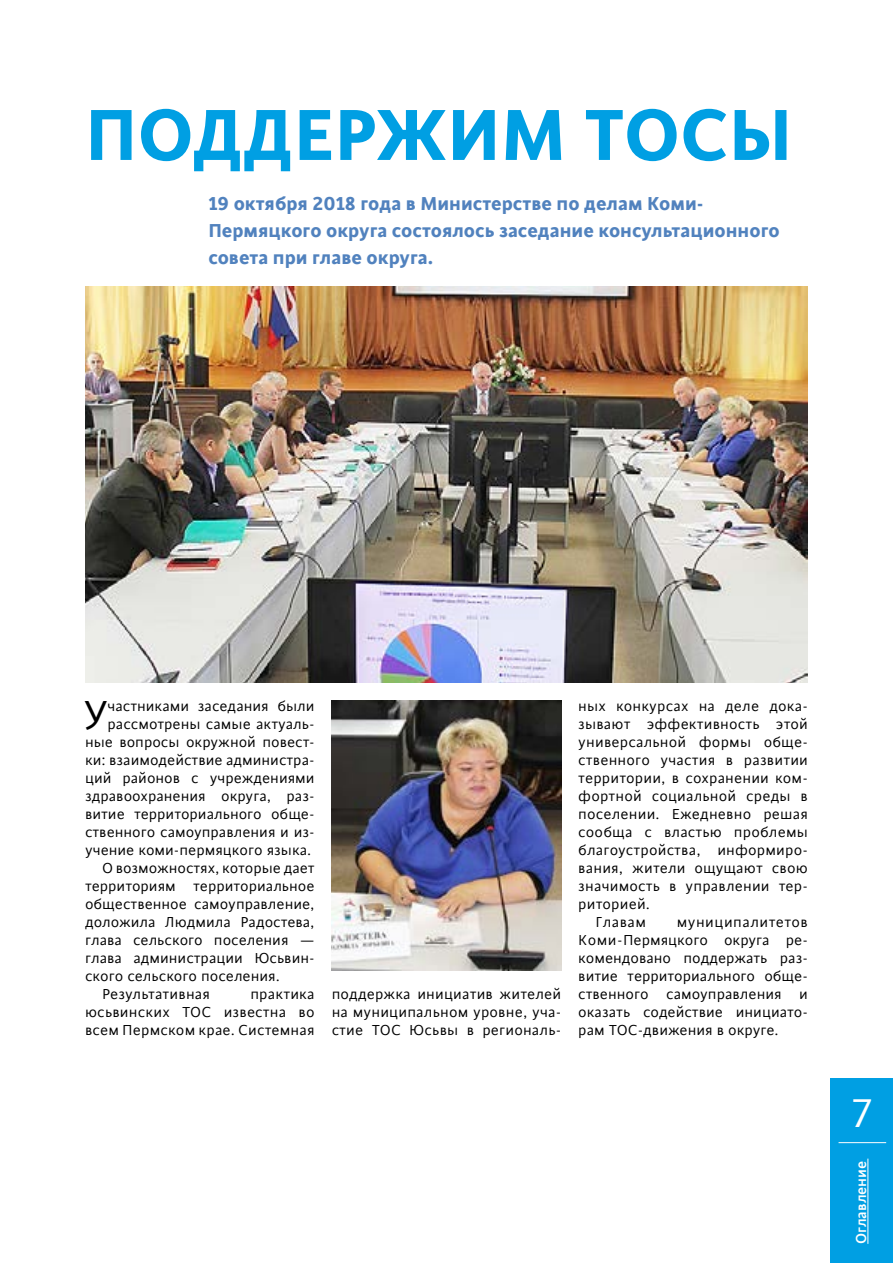
<style>
.page{position:relative;width:893px;height:1263px;background:#fff}
.page>*{position:absolute;margin:0;border:0;box-sizing:border-box;transform-origin:0 0}
.t1{font:700 81px "Cinta";color:#009fe3}
.t2{font:45.45px "Cinta";color:#000}
.t3{font:45px "Cinta";color:#fff}
.t4{font:700 21px/27px "Cinta";color:#5182be}
.t5{font:16.2px/18px "Cinta";color:#000;text-align:justify}
.t6{font:500 16.2px "Cinta";color:#fff}
</style>
<div class="page">
<div style="left:831px;top:1078px;width:62px;height:185px;background:#009fe3"></div>
<hr style="left:867px;top:1158px;width:1px;height:86px;background:#fff">
<hr style="left:838px;top:1142px;width:48px;height:1px;background:#fff">
<img style="left:332px;top:700px;width:229px;height:270px">
<img style="left:85px;top:286px;width:723px;height:396px">
<h1 class="t1" style="left:85px;top:85px;width:709px">ПОДДЕРЖИМ ТОСЫ</h1>
<p class="t4" style="left:208px;top:191px;width:573px">19 октября 2018 года в Министерстве по делам Коми-<br>Пермяцкого округа состоялось заседание консультационного совета при главе округа.</p>
<h2 class="t2" style="left:84px;top:690px;width:25px">У</h2>
<p class="t5" style="left:108px;top:697px;width:209px">частниками заседания были</p>
<p class="t5" style="left:108px;top:715px;width:209px">рассмотрены самые актуаль-</p>
<p class="t5" style="left:85px;top:733px;width:231px">ные вопросы окружной повест-</p>
<p class="t5" style="left:85px;top:751px;width:231px">ки: взаимодействие администра-</p>
<p class="t5" style="left:85px;top:769px;width:231px">ций районов с учреждениями</p>
<p class="t5" style="left:85px;top:787px;width:231px">здравоохранения округа, раз-</p>
<p class="t5" style="left:85px;top:805px;width:231px">витие территориального обще-</p>
<p class="t5" style="left:85px;top:823px;width:231px">ственного самоуправления и из-</p>
<p class="t5" style="left:85px;top:841px;width:228px">учение коми-пермяцкого языка.</p>
<p class="t5" style="left:102px;top:859px;width:214px">О возможностях, которые дает</p>
<p class="t5" style="left:85px;top:877px;width:231px">территориям территориальное</p>
<p class="t5" style="left:85px;top:895px;width:231px">общественное самоуправление,</p>
<p class="t5" style="left:85px;top:913px;width:231px">доложила Людмила Радостева,</p>
<p class="t5" style="left:85px;top:931px;width:231px">глава сельского поселения —</p>
<p class="t5" style="left:85px;top:949px;width:231px">глава администрации Юсьвин-</p>
<p class="t5" style="left:85px;top:967px;width:196px">ского сельского поселения.</p>
<p class="t5" style="left:102px;top:985px;width:110px">Результативная</p>
<p class="t5" style="left:85px;top:985px;width:231px;text-indent:165px">практика юсьвинских ТОС известна во всем Пермском крае. Системная</p>
<p class="t5" style="left:332px;top:985px;width:231px">поддержка инициатив жителей на муниципальном уровне, уча&shy;стие ТОС Юсьвы в региональ-</p>
<p class="t5" style="left:578px;top:697px;width:231px">ных конкурсах на деле дока-</p>
<p class="t5" style="left:578px;top:715px;width:231px">зывают эффективность этой</p>
<p class="t5" style="left:578px;top:733px;width:231px">универсальной формы обще-</p>
<p class="t5" style="left:578px;top:751px;width:231px">ственного участия в развитии</p>
<p class="t5" style="left:578px;top:769px;width:231px">территории, в сохранении ком-</p>
<p class="t5" style="left:578px;top:787px;width:231px">фортной социальной среды в</p>
<p class="t5" style="left:578px;top:805px;width:231px">поселении. Ежедневно решая</p>
<p class="t5" style="left:578px;top:823px;width:231px">сообща с властью проблемы</p>
<p class="t5" style="left:578px;top:841px;width:231px">благоустройства, информиро-</p>
<p class="t5" style="left:578px;top:859px;width:231px">вания, жители ощущают свою</p>
<p class="t5" style="left:578px;top:877px;width:231px">значимость в управлении тер-</p>
<p class="t5" style="left:578px;top:895px;width:73px">риторией.</p>
<p class="t5" style="left:595px;top:913px;width:52px">Главам</p>
<p class="t5" style="left:578px;top:913px;width:231px;text-indent:98px">муниципалитетов Коми-Пермяцкого округа ре&shy;комендовано поддержать раз&shy;витие территориального обще&shy;ственного самоуправления и оказать содействие инициато&shy;рам ТОС-движения в округе.</p>
<h3 class="t3" style="left:851px;top:1088px;width:22px">7</h3>
<p class="t6" style="left:852px;top:1244px;width:85px;rotate:-90deg">Оглавление</p>
</div>
